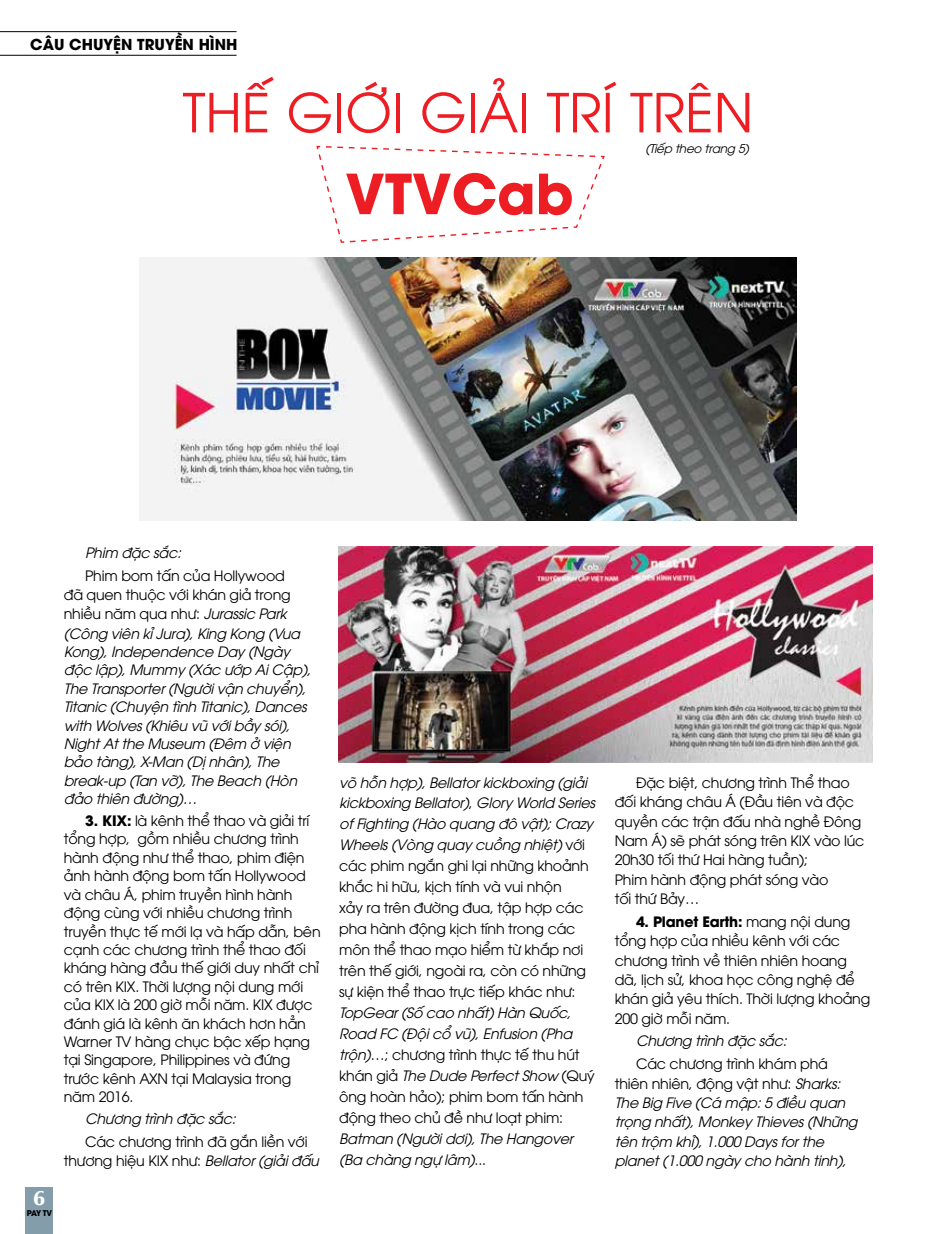
<style>
.page{position:relative;width:936px;height:1234px;background:#fff}
.page>*{position:absolute;margin:0;border:0;box-sizing:border-box;transform-origin:0 0}
.t1{font:700 54.75px "UTM Avo";color:#ed1d24}
.t2{font:53.4px "UTM Avo";color:#ed1d24}
.t3{font:21px "UVN Nhan Nang";color:#fff}
.t4{font:700 15px "UTM Avo";color:#000}
.t5{font:14.25px/18.5px "UTM Avo";letter-spacing:-.015em;color:#000}
.t6{font:italic 14.25px/18.6px "UTM Avo";letter-spacing:-.015em;color:#000}
.t7{font:italic 12px "UTM Avo";letter-spacing:-.02em;color:#000}
.t8{font:700 7.95px "UTM Avo";color:#000}
.s1{font-style:normal}
.s2{font-weight:700}
.s3{font-style:italic}
</style>
<div class="page">
<div style="left:25px;top:1186px;width:28px;height:47px;background:#849daa"></div>
<hr style="left:0;top:55px;width:236px;height:1px;background:#000">
<hr style="left:0;top:31px;width:236px;height:1px;background:#000">
<img style="left:139px;top:258px;width:657px;height:262px">
<img style="left:339px;top:546px;width:533px;height:216px">
<svg style="left:316px;top:145px;width:289px;height:98px"></svg>
<p class="t4" style="left:30px;top:32px;width:51px">cÂU CHUYỆN</p>
<p class="t4" style="left:137px;top:32px;width:18px">TRUYỀN</p>
<p class="t4" style="left:199px;top:32px;width:11px">HÌNH</p>
<h2 class="t2" style="left:183px;top:71px;width:564px">Thế giới giải trí trên</h2>
<h1 class="t1" style="left:345px;top:148px;width:230px">VTVCab</h1>
<p class="t7" style="left:645px;top:139px;width:105px">(Tiếp theo trang 5)</p>
<h3 class="t3" style="left:34px;top:1181px;width:13px">6</h3>
<p class="t8" style="left:27px;top:1205px;width:27px">PAY TV</p>
<p class="t6" style="left:85px;top:542px;width:97px">Phim đặc sắc:</p>
<p class="t6" style="left:64px;top:565px;width:249px;text-indent:21px"><span class="s1">Phim bom tấn của Hollywood<br>đã quen thuộc với khán giả trong nhiều năm qua như:</span> Jurassic Park (Công viên kỉ Jura), King Kong (Vua<br>Kong), Independence Day (Ngày độc lập), Mummy (Xác ướp Ai Cập),<br>The Transporter (Người vận chuyển),<br>Titanic (Chuyện tình Titanic), Dances with Wolves (Khiêu vũ với bầy sói),<br>Night At the Museum (Đêm ở viện bảo tàng), X-Man (Dị nhân), The break-up (Tan vỡ), The Beach (Hòn đảo thiên đường)…</p>
<p class="t5" style="left:64px;top:810px;width:258px;text-indent:21px"><span class="s2">3. KIX:</span> là kênh thể thao và giải trí tổng hợp, gồm nhiều chương trình hành động như thể thao, phim điện ảnh hành động bom tấn Hollywood và châu Á, phim truyền hình hành động cùng với nhiều chương trình truyền thực tế mới lạ và hấp dẫn, bên cạnh các chương trình thể thao đối kháng hàng đầu thế giới duy nhất chỉ có trên KIX. Thời lượng nội dung mới của KIX là 200 giờ mỗi năm. KIX được đánh giá là kênh ăn khách hơn hẳn<br>Warner TV hàng chục bậc xếp hạng tại Singapore, Philippines và đứng trước kênh AXN tại Malaysia trong năm 2016.</p>
<p class="t6" style="left:85px;top:1107px;width:152px">Chương trình đặc sắc:</p>
<p class="t5" style="left:64px;top:1130px;width:256px;line-height:19.2px;text-indent:21px">Các chương trình đã gắn liền với thương hiệu KIX như: <span class="s3">Bellator (giải đấu</span></p>
<p class="t5" style="left:339px;top:770px;width:257px;line-height:20.9px"><span class="s3">võ hỗn hợp), Bellator kickboxing (giải kickboxing Bellator)</span>, <span class="s3">Glory World Series of Fighting (Hào quang đô vật); Crazy Wheels (Vòng quay cuồng nhiệt)</span> với các phim ngắn ghi lại những khoảnh khắc hi hữu, kịch tính và vui nhộn<br>xảy ra trên đường đua, tập hợp các pha hành động kịch tính trong các môn thể thao mạo hiểm từ khắp nơi trên thế giới, ngoài ra, còn có những sự kiện thể thao trực tiếp khác như:</p>
<p class="t5" style="left:339px;top:1000px;width:257px;line-height:21px"><span class="s3">TopGear (Số cao nhất) Hàn Quốc,<br>Road FC (Đội cổ vũ), Enfusion (Pha trộn)</span>…; chương trình thực tế thu hút khán giả <span class="s3">The Dude Perfect Show</span> (Quý ông hoàn hảo); phim bom tấn hành động theo chủ đề như loạt phim:</p>
<p class="t6" style="left:339px;top:1127px;width:235px;line-height:20.1px">Batman (Người dơi), The Hangover (Ba chàng ngự lâm)<span class="s1">...</span></p>
<p class="t5" style="left:614px;top:771px;width:251px;line-height:19.4px;text-indent:21px">Đặc biệt, chương trình Thể thao đối kháng châu Á (Đầu tiên và độc quyền các trận đấu nhà nghề Đông<br>Nam Á) sẽ phát sóng trên KIX vào lúc<br>20h30 tối thứ Hai hàng tuần);<br>Phim hành động phát sóng vào<br>tối thứ Bảy…</p>
<p class="t5" style="left:614px;top:910px;width:257px;line-height:19.4px;text-indent:21px"><span class="s2">4. Planet Earth:</span> mang nội dung tổng hợp của nhiều kênh với các chương trình về thiên nhiên hoang dã, lịch sử, khoa học công nghệ để khán giả yêu thích. Thời lượng khoảng<br>200 giờ mỗi năm.</p>
<p class="t6" style="left:636px;top:1030px;width:152px">Chương trình đặc sắc:</p>
<p class="t6" style="left:614px;top:1052px;width:244px;line-height:19.4px;text-indent:21px"><span class="s1">Các chương trình khám phá thiên nhiên, động vật như:</span> Sharks:<br>The Big Five (Cá mập: 5 điều quan trọng nhất), Monkey Thieves (Những tên trộm khỉ), 1.000 Days for the planet (1.000 ngày cho hành tinh),</p>
</div>
